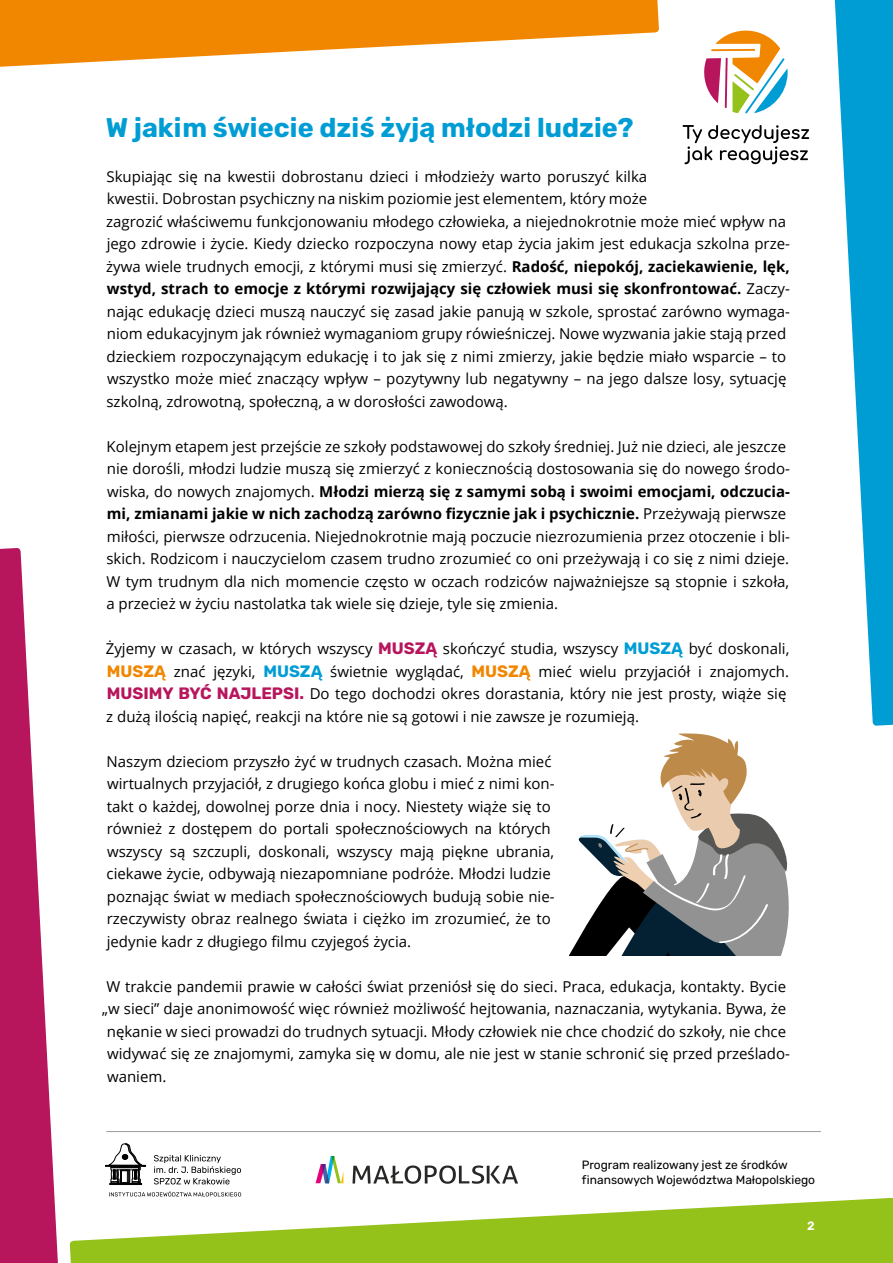
<style>
.page{position:relative;width:893px;height:1263px;background:#fff}
.page>*{position:absolute;margin:0;border:0;box-sizing:border-box;transform-origin:0 0}
.t1{font:700 27px "Rubik";color:#009dd4}
.t2{font:15px/22.5px "Open Sans";color:#000}
.t3{font:12px/15px "Rubik";color:#000}
.t4{font:600 12px "Rubik";color:#fff}
.s1{font-weight:700}
.s2{font-family:"Rubik";font-weight:700;font-size:16.5px;color:#b7155c}
.s3{font-family:"Rubik";font-weight:700;font-size:16.5px;color:#009dd4}
.s4{font-family:"Rubik";font-weight:700;font-size:16.5px;color:#f18700}
</style>
<div class="page">
<svg style="left:834px;top:0;width:59px;height:726px"></svg>
<svg style="left:0;top:0;width:659px;height:67px"></svg>
<svg style="left:683px;top:125px;width:126px;height:39px"></svg>
<svg style="left:704px;top:30px;width:84px;height:84px"></svg>
<svg style="left:70px;top:1196px;width:823px;height:67px;fill:#94c11a"></svg>
<svg style="left:0;top:548px;width:58px;height:715px"></svg>
<hr style="left:106px;top:1131px;width:715px;height:1px;background:#9c9c9d">
<svg style="left:352px;top:1165px;width:166px;height:19px"></svg>
<svg style="left:316px;top:1156px;width:27px;height:27px"></svg>
<div style="left:105px;top:1165px;width:39px;height:1px;border:1px solid #000"></div>
<svg style="left:109px;top:1144px;width:37px;height:41px"></svg>
<svg style="left:154px;top:1155px;width:87px;height:29px"></svg>
<svg style="left:109px;top:1191px;width:132px;height:5px"></svg>
<svg style="left:568px;top:733px;width:221px;height:223px"></svg>
<h1 class="t1" style="left:106px;top:112px;width:529px">W jakim świecie dziś żyją młodzi ludzie?</h1>
<p class="t2" style="left:106px;top:165px;width:685px">Skupiając się na kwestii dobrostanu dzieci i młodzieży warto poruszyć kilka<br>kwestii. Dobrostan psychiczny na niskim poziomie jest elementem, który może<br>zagrozić właściwemu funkcjonowaniu młodego człowieka, a niejednokrotnie może mieć wpływ na jego zdrowie i życie. Kiedy dziecko rozpoczyna nowy etap życia jakim jest edukacja szkolna prze&shy;żywa wiele trudnych emocji, z którymi musi się zmierzyć. <span class="s1">Radość, niepokój, zaciekawienie, lęk, wstyd, strach to emocje z którymi rozwijający się człowiek musi się skonfrontować.</span> Zaczy&shy;nając edukację dzieci muszą nauczyć się zasad jakie panują w szkole, sprostać zarówno wymaga&shy;niom edukacyjnym jak również wymaganiom grupy rówieśniczej. Nowe wyzwania jakie stają przed dzieckiem rozpoczynającym edukację i to jak się z nimi zmierzy, jakie będzie miało wsparcie – to wszystko może mieć znaczący wpływ – pozytywny lub negatywny – na jego dalsze losy, sytuację szkolną, zdrowotną, społeczną, a w dorosłości zawodową.</p>
<p class="t2" style="left:106px;top:435px;width:685px">Kolejnym etapem jest przejście ze szkoły podstawowej do szkoły średniej. Już nie dzieci, ale jeszcze nie dorośli, młodzi ludzie muszą się zmierzyć z koniecznością dostosowania się do nowego środo&shy;wiska, do nowych znajomych. <span class="s1">Młodzi mierzą się z samymi sobą i swoimi emocjami, odczucia&shy;mi, zmianami jakie w nich zachodzą zarówno fizycznie jak i psychicznie.</span> Przeżywają pierwsze miłości, pierwsze odrzucenia. Niejednokrotnie mają poczucie niezrozumienia przez otoczenie i bli&shy;skich. Rodzicom i nauczycielom czasem trudno zrozumieć co oni przeżywają i co się z nimi dzieje.<br>W tym trudnym dla nich momencie często w oczach rodziców najważniejsze są stopnie i szkoła, a przecież w życiu nastolatka tak wiele się dzieje, tyle się zmienia.</p>
<p class="t2" style="left:106px;top:637px;width:685px">Żyjemy w czasach, w których wszyscy <span class="s2">MUSZĄ</span> skończyć studia, wszyscy <span class="s3">MUSZĄ</span> być doskonali, <span class="s4">MUSZĄ</span> znać języki, <span class="s3">MUSZĄ</span> świetnie wyglądać, <span class="s4">MUSZĄ</span> mieć wielu przyjaciół i znajomych.<br><span class="s2">MUSIMY BYĆ NAJLEPSI.</span> Do tego dochodzi okres dorastania, który nie jest prosty, wiąże się z dużą ilością napięć, reakcji na które nie są gotowi i nie zawsze je rozumieją.</p>
<p class="t2" style="left:107px;top:750px;width:450px">Naszym dzieciom przyszło żyć w trudnych czasach. Można mieć wirtualnych przyjaciół, z drugiego końca globu i mieć z nimi kon&shy;takt o każdej, dowolnej porze dnia i nocy. Niestety wiąże się to również z dostępem do portali społecznościowych na których wszyscy są szczupli, doskonali, wszyscy mają piękne ubrania, ciekawe życie, odbywają niezapomniane podróże. Młodzi ludzie poznając świat w mediach społecznościowych budują sobie nie&shy;rzeczywisty obraz realnego świata i ciężko im zrozumieć, że to jedynie kadr z długiego filmu czyjegoś życia.</p>
<p class="t2" style="left:107px;top:975px;width:681px">W trakcie pandemii prawie w całości świat przeniósł się do sieci. Praca, edukacja, kontakty. Bycie</p>
<p class="t2" style="left:102px;top:997px;width:685px">„w sieci” daje anonimowość więc również możliwość hejtowania, naznaczania, wytykania. Bywa, że</p>
<p class="t2" style="left:107px;top:1020px;width:681px">nękanie w sieci prowadzi do trudnych sytuacji. Młody człowiek nie chce chodzić do szkoły, nie chce</p>
<p class="t2" style="left:107px;top:1042px;width:684px">widywać się ze znajomymi, zamyka się w domu, ale nie jest w stanie schronić się przed prześlado-</p>
<p class="t2" style="left:107px;top:1065px;width:61px">waniem.</p>
<p class="t3" style="left:582px;top:1157px;width:235px">Program realizowany jest ze środków finansowych Województwa Małopolskiego</p>
<p class="t4" style="left:807px;top:1219px;width:9px">2</p>
</div>
